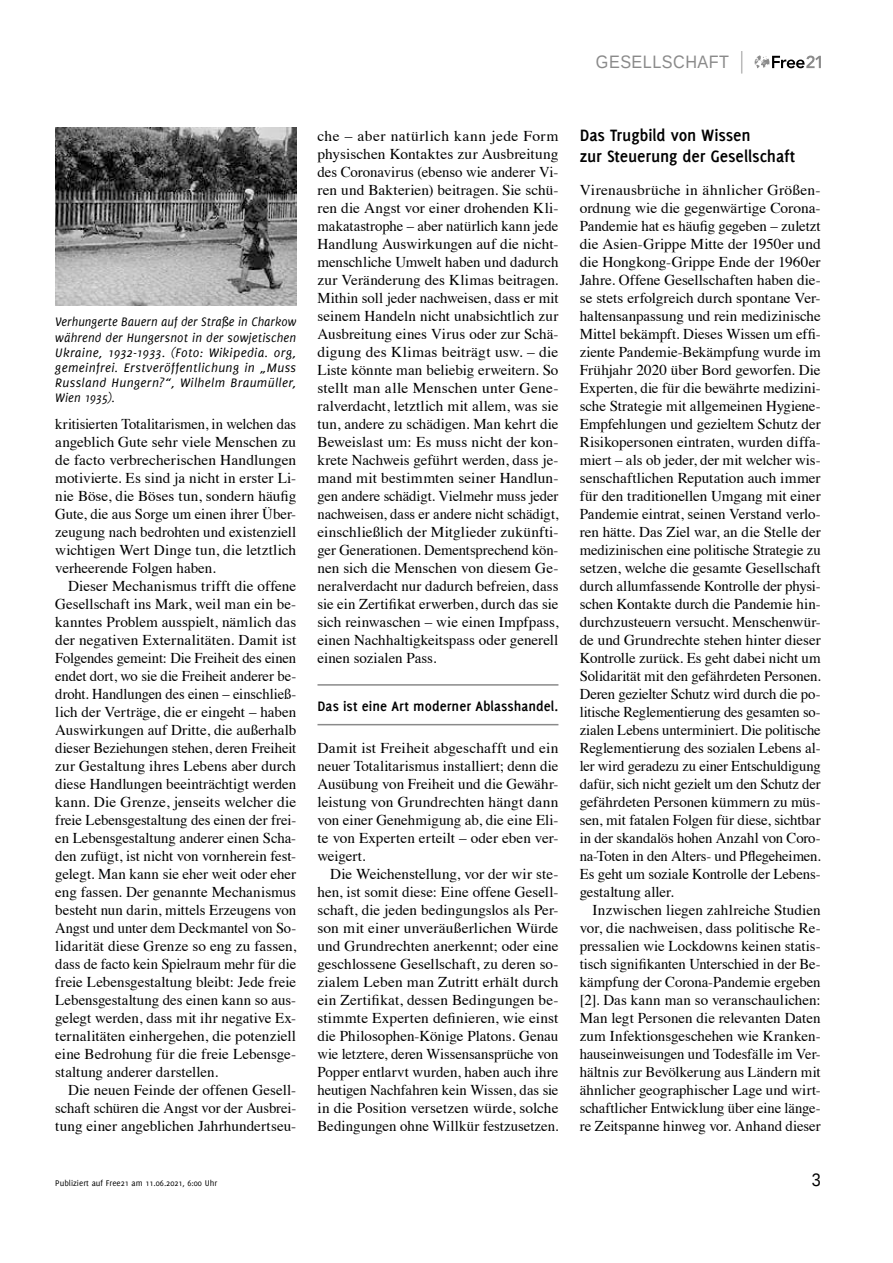
<style>
.page{position:relative;width:893px;height:1263px;background:#fff}
.page>*{position:absolute;margin:0;border:0;box-sizing:border-box;transform-origin:0 0}
.t1{font:700 18px/21px "Delicious";letter-spacing:-.005em;color:#000}
.t2{font:18px "Liberation Sans";letter-spacing:.03em;color:#8a8a8a;scale:.9 1}
.t3{font:18px "Liberation Sans";color:#000;scale:.9 1}
.t4{font:15px/18px "Times";color:#000;text-align:justify}
.t5{font:700 15px "Delicious";letter-spacing:.005em;color:#000}
.t6{font:italic 13.5px/15px "Delicious";letter-spacing:.025em;color:#000;text-align:justify;scale:.95 1}
.t7{font:9px "Delicious";color:#000}
</style>
<div class="page">
<svg style="left:755px;top:55px;width:66px;height:13px"></svg>
<svg style="left:741px;top:51px;width:1px;height:23px"></svg>
<hr style="left:317px;top:684px;width:241px;height:2px;background:#8a8a8a">
<hr style="left:317px;top:724px;width:241px;height:1px;background:#8a8a8a">
<img style="left:55px;top:128px;width:241px;height:177px">
<p class="t2" style="left:596px;top:51px;width:149px">GESELLSCHAFT</p>
<p class="t6" style="left:55px;top:315px;width:255px">Verhungerte Bauern auf der Straße in Charkow während der Hungersnot in der sowjetischen Ukraine, 1932-1933. (Foto: Wikipedia. org, gemeinfrei. Erstveröffentlichung in „Muss Russland Hungern?“, Wilhelm Braumüller, Wien 1935).</p>
<p class="t4" style="left:55px;top:414px;width:242px">kritisierten Totalitarismen, in welchen das angeblich Gute sehr viele Menschen zu de facto verbrecherischen Handlungen motivierte. Es sind ja nicht in erster Li&shy;nie Böse, die Böses tun, sondern häufig Gute, die aus Sorge um einen ihrer Über&shy;zeugung nach bedrohten und existenziell wichtigen Wert Dinge tun, die letztlich verheerende Folgen haben.</p>
<p class="t4" style="left:55px;top:576px;width:242px;text-indent:13px">Dieser Mechanismus trifft die offene Gesellschaft ins Mark, weil man ein be&shy;kanntes Problem ausspielt, nämlich das der negativen Externalitäten. Damit ist Folgendes gemeint: Die Freiheit des einen endet dort, wo sie die Freiheit anderer be&shy;droht. Handlungen des einen – einschließ&shy;lich der Verträge, die er eingeht – haben Auswirkungen auf Dritte, die außerhalb dieser Beziehungen stehen, deren Freiheit zur Gestaltung ihres Lebens aber durch diese Handlungen beeinträchtigt werden kann. Die Grenze, jenseits welcher die freie Lebensgestaltung des einen der frei&shy;en Lebensgestaltung anderer einen Scha&shy;den zufügt, ist nicht von vornherein fest&shy;gelegt. Man kann sie eher weit oder eher eng fassen. Der genannte Mechanismus besteht nun darin, mittels Erzeugens von Angst und unter dem Deckmantel von So&shy;lidarität diese Grenze so eng zu fassen, dass de facto kein Spielraum mehr für die freie Lebensgestaltung bleibt: Jede freie Lebensgestaltung des einen kann so aus&shy;gelegt werden, dass mit ihr negative Ex&shy;ternalitäten einhergehen, die potenziell eine Bedrohung für die freie Lebensge&shy;staltung anderer darstellen.</p>
<p class="t4" style="left:55px;top:1080px;width:242px;text-indent:13px">Die neuen Feinde der offenen Gesell&shy;schaft schüren die Angst vor der Ausbrei&shy;tung einer angeblichen Jahrhundertseu-</p>
<p class="t4" style="left:317px;top:126px;width:242px">che – aber natürlich kann jede Form physischen Kontaktes zur Ausbreitung des Coronavirus (ebenso wie anderer Vi&shy;ren und Bakterien) beitragen. Sie schü&shy;ren die Angst vor einer drohenden Kli&shy;makatastrophe – aber natürlich kann jede Handlung Auswirkungen auf die nicht&shy;menschliche Umwelt haben und dadurch zur Veränderung des Klimas beitragen.<br>Mithin soll jeder nachweisen, dass er mit seinem Handeln nicht unabsichtlich zur Ausbreitung eines Virus oder zur Schä&shy;digung des Klimas beiträgt usw. – die Liste könnte man beliebig erweitern. So stellt man alle Menschen unter Gene&shy;ralverdacht, letztlich mit allem, was sie tun, andere zu schädigen. Man kehrt die Beweislast um: Es muss nicht der kon&shy;krete Nachweis geführt werden, dass je&shy;mand mit bestimmten seiner Handlun&shy;gen andere schädigt. Vielmehr muss jeder nachweisen, dass er andere nicht schädigt, einschließlich der Mitglieder zukünfti&shy;ger Generationen. Dementsprechend kön&shy;nen sich die Menschen von diesem Ge&shy;neralverdacht nur dadurch befreien, dass sie ein Zertifikat erwerben, durch das sie sich reinwaschen – wie einen Impfpass, einen Nachhaltigkeitspass oder generell einen sozialen Pass.</p>
<p class="t5" style="left:317px;top:698px;width:242px">Das ist eine Art moderner Ablasshandel.</p>
<p class="t4" style="left:317px;top:738px;width:242px">Damit ist Freiheit abgeschafft und ein neuer Totalitarismus installiert; denn die Ausübung von Freiheit und die Gewähr&shy;leistung von Grundrechten hängt dann von einer Genehmigung ab, die eine Eli&shy;te von Experten erteilt – oder eben ver&shy;weigert.</p>
<p class="t4" style="left:317px;top:864px;width:242px;text-indent:13px">Die Weichenstellung, vor der wir ste&shy;hen, ist somit diese: Eine offene Gesell&shy;schaft, die jeden bedingungslos als Per&shy;son mit einer unveräußerlichen Würde und Grundrechten anerkennt; oder eine geschlossene Gesellschaft, zu deren so&shy;zialem Leben man Zutritt erhält durch ein Zertifikat, dessen Bedingungen be&shy;stimmte Experten definieren, wie einst die Philosophen-Könige Platons. Genau wie letztere, deren Wissensansprüche von Popper entlarvt wurden, haben auch ihre heutigen Nachfahren kein Wissen, das sie in die Position versetzen würde, solche Bedingungen ohne Willkür festzusetzen.</p>
<p class="t1" style="left:580px;top:125px;width:217px">Das Trugbild von Wissen<br>zur Steuerung der Gesellschaft</p>
<p class="t4" style="left:580px;top:180px;width:242px">Virenausbrüche in ähnlicher Größen&shy;ordnung wie die gegenwärtige Corona-Pandemie hat es häufig gegeben – zuletzt die Asien-Grippe Mitte der 1950er und die Hongkong-Grippe Ende der 1960er Jahre. Offene Gesellschaften haben die&shy;se stets erfolgreich durch spontane Ver&shy;haltensanpassung und rein medizinische Mittel bekämpft. Dieses Wissen um effi&shy;ziente Pandemie-Bekämpfung wurde im Frühjahr 2020 über Bord geworfen. Die Experten, die für die bewährte medizini&shy;sche Strategie mit allgemeinen Hygiene-Empfehlungen und gezieltem Schutz der Risikopersonen eintraten, wurden diffa&shy;miert – als ob jeder, der mit welcher wis&shy;senschaftlichen Reputation auch immer für den traditionellen Umgang mit einer Pandemie eintrat, seinen Verstand verlo&shy;ren hätte. Das Ziel war, an die Stelle der medizinischen eine politische Strategie zu setzen, welche die gesamte Gesellschaft durch allumfassende Kontrolle der physi&shy;schen Kontakte durch die Pandemie hin&shy;durchzusteuern versucht. Menschenwür&shy;de und Grundrechte stehen hinter dieser Kontrolle zurück. Es geht dabei nicht um Solidarität mit den gefährdeten Personen.<br>Deren gezielter Schutz wird durch die po&shy;litische Reglementierung des gesamten so&shy;zialen Lebens unterminiert. Die politische Reglementierung des sozialen Lebens al&shy;ler wird geradezu zu einer Entschuldigung dafür, sich nicht gezielt um den Schutz der gefährdeten Personen kümmern zu müs&shy;sen, mit fatalen Folgen für diese, sichtbar in der skandalös hohen Anzahl von Coro&shy;na-Toten in den Alters- und Pflegeheimen.<br>Es geht um soziale Kontrolle der Lebens&shy;gestaltung aller.</p>
<p class="t4" style="left:580px;top:900px;width:242px;text-indent:13px">Inzwischen liegen zahlreiche Studien vor, die nachweisen, dass politische Re&shy;pressalien wie Lockdowns keinen statis&shy;tisch signifikanten Unterschied in der Be&shy;kämpfung der Corona-Pandemie ergeben [2]. Das kann man so veranschaulichen:<br>Man legt Personen die relevanten Daten zum Infektionsgeschehen wie Kranken&shy;hauseinweisungen und Todesfälle im Ver&shy;hältnis zur Bevölkerung aus Ländern mit ähnlicher geographischer Lage und wirt&shy;schaftlicher Entwicklung über eine länge&shy;re Zeitspanne hinweg vor. Anhand dieser</p>
<p class="t7" style="left:55px;top:1177px;width:163px">Publiziert auf Free21 am 11.06.2021, 6:00 Uhr</p>
<p class="t3" style="left:812px;top:1168px;width:12px">3</p>
</div>
